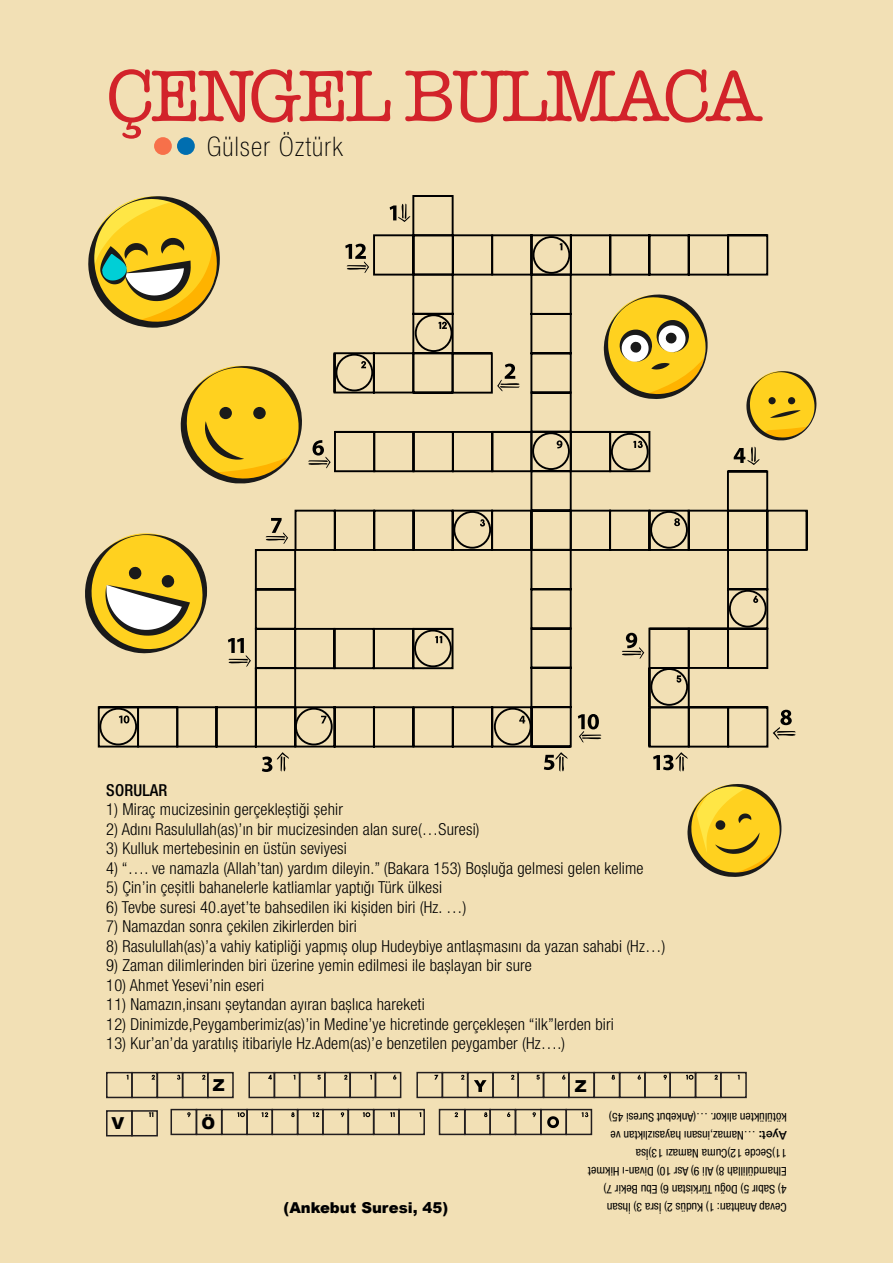
<style>
.page{position:relative;width:893px;height:1263px;background:#f2e0b5}
.page>*{position:absolute;margin:0;border:0;box-sizing:border-box;transform-origin:0 0}
.t1{font:75px "American Typewriter";letter-spacing:-.05em;color:#d2232a}
.t2{font:100 condensed 27px "Helvetica Neue LT Pro";letter-spacing:.05em;color:#000}
.t3{font:300 condensed 16.5px "Helvetica Neue LT Pro";letter-spacing:.01em;color:#000}
.t4{font:500 condensed 16.5px "Helvetica Neue LT Pro";letter-spacing:.01em;color:#000}
.t5{font:900 16.5px "Arial";color:#000}
.t6{font:900 15px "Arial";color:#000}
.t7{font:condensed 12px/18px "Helvetica Neue LT Pro";color:#000}
.s1{font-weight:500;font-stretch:normal}
</style>
<div class="page">
<svg style="left:687px;top:784px;width:95px;height:93px"></svg>
<div style="left:154px;top:137px;width:18px;height:18px;background:#f7704a;border-radius:50%"></div>
<div style="left:177px;top:137px;width:18px;height:18px;background:#006eb0;border-radius:50%"></div>
<svg style="left:686px;top:1075px;width:7px;height:5px"></svg>
<svg style="left:237px;top:1112px;width:8px;height:5px"></svg>
<svg style="left:363px;top:1112px;width:7px;height:5px"></svg>
<div style="left:375px;top:1072px;width:26px;height:26px;border:2px solid #221e1f"></div>
<div style="left:349px;top:1072px;width:27px;height:26px;border:2px solid #221e1f"></div>
<div style="left:324px;top:1072px;width:27px;height:26px;border:2px solid #221e1f"></div>
<div style="left:299px;top:1072px;width:27px;height:26px;border:2px solid #221e1f"></div>
<svg style="left:612px;top:1075px;width:3px;height:5px"></svg>
<svg style="left:484px;top:1112px;width:3px;height:5px"></svg>
<svg style="left:291px;top:1112px;width:4px;height:5px"></svg>
<svg style="left:393px;top:1075px;width:3px;height:5px"></svg>
<svg style="left:507px;top:1112px;width:3px;height:5px"></svg>
<svg style="left:562px;top:1075px;width:3px;height:5px"></svg>
<svg style="left:638px;top:1075px;width:3px;height:5px"></svg>
<svg style="left:149px;top:1113px;width:4px;height:4px"></svg>
<svg style="left:390px;top:1112px;width:5px;height:5px"></svg>
<div style="left:322px;top:1109px;width:27px;height:26px;border:2px solid #221e1f"></div>
<div style="left:489px;top:1109px;width:27px;height:26px;border:2px solid #221e1f"></div>
<div style="left:568px;top:1072px;width:27px;height:26px;border:2px solid #221e1f"></div>
<div style="left:297px;top:1109px;width:27px;height:26px;border:2px solid #221e1f"></div>
<div style="left:464px;top:1109px;width:27px;height:26px;border:2px solid #221e1f"></div>
<div style="left:543px;top:1072px;width:27px;height:26px;border:2px solid #221e1f"></div>
<div style="left:272px;top:1109px;width:26px;height:26px;border:2px solid #221e1f"></div>
<div style="left:439px;top:1109px;width:26px;height:26px;border:2px solid #221e1f"></div>
<div style="left:517px;top:1072px;width:27px;height:26px;border:2px solid #221e1f"></div>
<div style="left:398px;top:1109px;width:27px;height:26px;border:2px solid #221e1f"></div>
<div style="left:565px;top:1109px;width:27px;height:26px;border:2px solid #221e1f"></div>
<div style="left:644px;top:1072px;width:27px;height:26px;border:2px solid #221e1f"></div>
<div style="left:720px;top:1072px;width:27px;height:26px;border:2px solid #221e1f"></div>
<div style="left:373px;top:1109px;width:27px;height:26px;border:2px solid #221e1f"></div>
<div style="left:540px;top:1109px;width:27px;height:26px;border:2px solid #221e1f"></div>
<div style="left:619px;top:1072px;width:27px;height:26px;border:2px solid #221e1f"></div>
<div style="left:695px;top:1072px;width:27px;height:26px;border:2px solid #221e1f"></div>
<div style="left:348px;top:1109px;width:26px;height:26px;border:2px solid #221e1f"></div>
<div style="left:515px;top:1109px;width:27px;height:26px;border:2px solid #221e1f"></div>
<div style="left:594px;top:1072px;width:26px;height:26px;border:2px solid #221e1f"></div>
<div style="left:669px;top:1072px;width:27px;height:26px;border:2px solid #221e1f"></div>
<div style="left:246px;top:1109px;width:27px;height:26px;border:2px solid #221e1f"></div>
<div style="left:492px;top:1072px;width:27px;height:26px;border:2px solid #221e1f"></div>
<div style="left:221px;top:1109px;width:27px;height:26px;border:2px solid #221e1f"></div>
<div style="left:467px;top:1072px;width:27px;height:26px;border:2px solid #221e1f"></div>
<div style="left:196px;top:1109px;width:26px;height:26px;border:2px solid #221e1f"></div>
<div style="left:442px;top:1072px;width:26px;height:26px;border:2px solid #221e1f"></div>
<div style="left:171px;top:1109px;width:26px;height:26px;border:2px solid #221e1f"></div>
<div style="left:416px;top:1072px;width:27px;height:26px;border:2px solid #221e1f"></div>
<svg style="left:262px;top:1112px;width:6px;height:5px"></svg>
<svg style="left:313px;top:1112px;width:6px;height:5px"></svg>
<svg style="left:582px;top:1112px;width:6px;height:5px"></svg>
<div style="left:207px;top:1072px;width:27px;height:26px;border:2px solid #221e1f"></div>
<div style="left:182px;top:1072px;width:27px;height:26px;border:2px solid #221e1f"></div>
<div style="left:157px;top:1072px;width:26px;height:26px;border:2px solid #221e1f"></div>
<div style="left:131px;top:1072px;width:27px;height:26px;border:2px solid #221e1f"></div>
<div style="left:131px;top:1110px;width:27px;height:26px;border:2px solid #221e1f"></div>
<div style="left:106px;top:1072px;width:27px;height:26px;border:2px solid #221e1f"></div>
<div style="left:106px;top:1110px;width:27px;height:26px;border:2px solid #221e1f"></div>
<svg style="left:152px;top:1075px;width:3px;height:5px"></svg>
<svg style="left:455px;top:1112px;width:3px;height:5px"></svg>
<svg style="left:714px;top:1075px;width:4px;height:5px"></svg>
<svg style="left:461px;top:1075px;width:3px;height:5px"></svg>
<svg style="left:511px;top:1075px;width:3px;height:5px"></svg>
<svg style="left:344px;top:1075px;width:3px;height:5px"></svg>
<svg style="left:202px;top:1075px;width:3px;height:5px"></svg>
<svg style="left:177px;top:1075px;width:3px;height:5px"></svg>
<div style="left:274px;top:1072px;width:26px;height:26px;border:2px solid #221e1f"></div>
<div style="left:248px;top:1072px;width:27px;height:26px;border:2px solid #221e1f"></div>
<svg style="left:268px;top:1075px;width:4px;height:4px"></svg>
<svg style="left:317px;top:1075px;width:4px;height:5px"></svg>
<svg style="left:536px;top:1075px;width:4px;height:5px"></svg>
<svg style="left:547px;top:1116px;width:12px;height:12px"></svg>
<svg style="left:474px;top:1080px;width:13px;height:12px"></svg>
<svg style="left:663px;top:1075px;width:4px;height:5px"></svg>
<svg style="left:187px;top:1112px;width:4px;height:5px"></svg>
<svg style="left:532px;top:1112px;width:4px;height:5px"></svg>
<svg style="left:341px;top:1112px;width:3px;height:5px"></svg>
<svg style="left:85px;top:195px;width:732px;height:577px"></svg>
<h1 class="t1" style="left:106px;top:39px;width:657px">ÇENGEL BULMACA</h1>
<h2 class="t2" style="left:207px;top:131px;width:137px">Gülser Öztürk</h2>
<p class="t4" style="left:106px;top:780px;width:63px">SORULAR</p>
<p class="t3" style="left:106px;top:800px;width:238px">1) Miraç mucizesinin gerçekleştiği şehir</p>
<p class="t3" style="left:106px;top:819px;width:375px">2) Adını Rasulullah(as)’ın bir mucizesinden alan sure(…Suresi)</p>
<p class="t3" style="left:106px;top:839px;width:242px">3) Kulluk mertebesinin en üstün seviyesi</p>
<p class="t3" style="left:106px;top:858px;width:539px">4) “…. ve namazla (Allah’tan) yardım dileyin.” (Bakara 153) Boşluğa gelmesi gelen kelime</p>
<p class="t3" style="left:106px;top:878px;width:337px">5) Çin’in çeşitli bahanelerle katliamlar yaptığı Türk ülkesi</p>
<p class="t3" style="left:106px;top:897px;width:362px">6) Tevbe suresi 40.ayet’te bahsedilen iki kişiden biri (Hz. …)</p>
<p class="t3" style="left:106px;top:917px;width:252px">7) Namazdan sonra çekilen zikirlerden biri</p>
<p class="t3" style="left:106px;top:936px;width:560px">8) Rasulullah(as)’a vahiy katipliği yapmış olup Hudeybiye antlaşmasını da yazan sahabi (Hz…)</p>
<p class="t3" style="left:106px;top:956px;width:427px">9) Zaman dilimlerinden biri üzerine yemin edilmesi ile başlayan bir sure</p>
<p class="t3" style="left:106px;top:975px;width:159px">10) Ahmet Yesevi’nin eseri</p>
<p class="t3" style="left:106px;top:995px;width:320px">11) Namazın,insanı şeytandan ayıran başlıca hareketi</p>
<p class="t3" style="left:106px;top:1014px;width:509px">12) Dinimizde,Peygamberimiz(as)’in Medine’ye hicretinde gerçekleşen “ilk”lerden biri</p>
<p class="t3" style="left:106px;top:1034px;width:460px">13) Kur’an’da yaratılış itibariyle Hz.Adem(as)’e benzetilen peygamber (Hz….)</p>
<p class="t5" style="left:213px;top:1073px;width:13px">Z</p>
<p class="t5" style="left:575px;top:1074px;width:13px">Z</p>
<p class="t5" style="left:112px;top:1111px;width:14px">V</p>
<p class="t5" style="left:201px;top:1111px;width:15px">Ö</p>
<p class="t6" style="left:284px;top:1196px;width:166px">(Ankebut Suresi, 45)</p>
<p class="t7" style="left:787px;top:1198px;width:200px;rotate:-180deg">4) Sabır 5) Doğu Türkistan 6) Ebu Bekir 7)<br>Elhamdülillah 8) Ali 9) Asr 10) Divan-ı Hikmet 11)Secde 12)Cuma Namazı 13)İsa<br><span class="s1">Ayet:</span> …Namaz,insanı hayasızlıktan ve kötülükten alıkor. …(Ankebut Suresi 45)</p>
<p class="t7" style="left:787px;top:1216px;width:181px;rotate:-180deg">Cevap Anahtarı: 1) Kudüs 2) İsra 3) İhsan</p>
</div>
